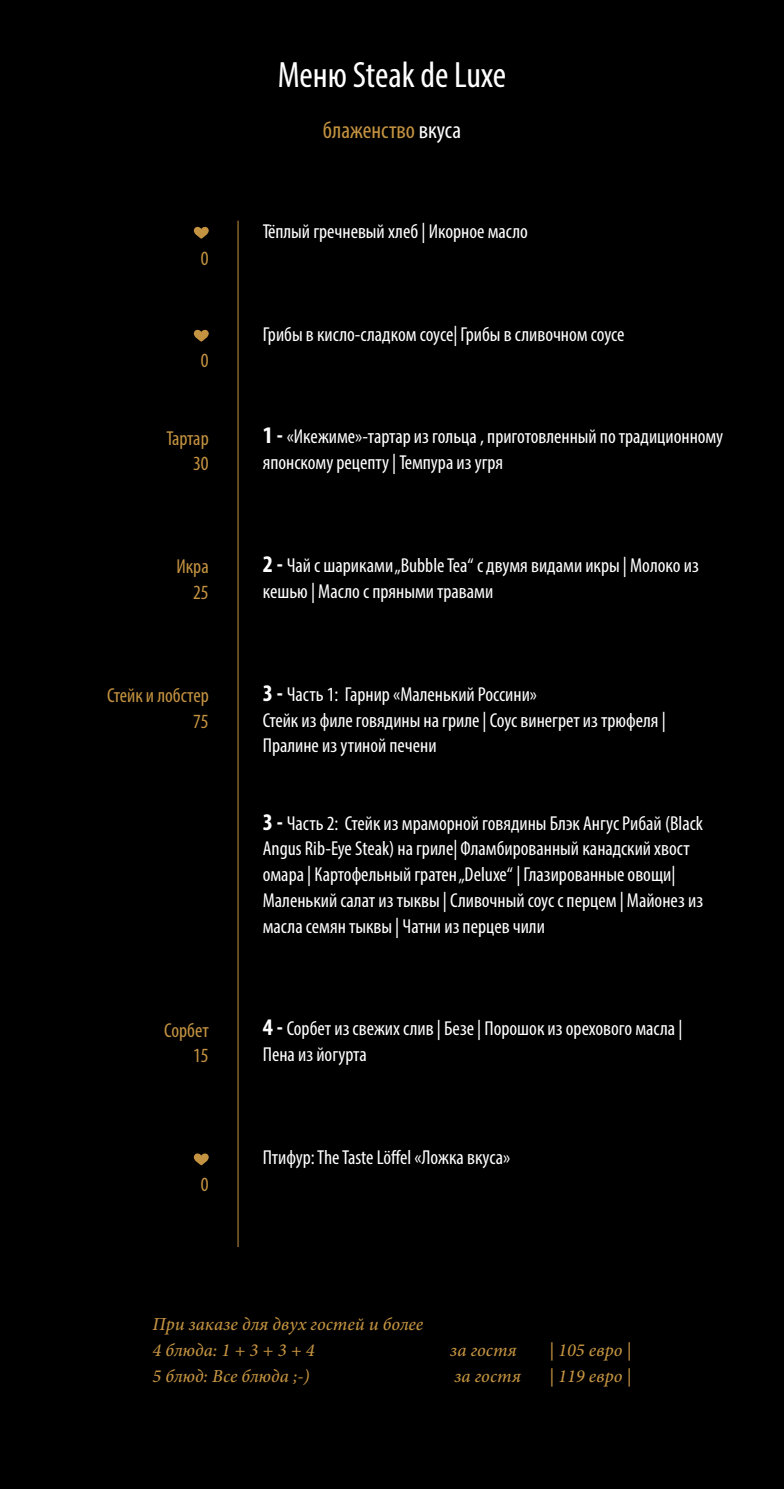
<style>
.page{position:relative;width:784px;height:1489px;background:#fff}
.page>*{position:absolute;margin:0;border:0;box-sizing:border-box;transform-origin:0 0}
.t1{font:condensed 36.75px "Myriad Pro";color:#fff}
.t2{font:condensed 23.8px "Myriad Pro";color:#c49341}
.t3{font:condensed 20.3px/25.7px "Myriad Pro";color:#fff}
.t4{font:condensed 20.3px/25.7px "Myriad Pro";color:#c49341;text-align:right}
.t5{font:italic 500 18.38px/25.7px "Minion Pro";color:#c49341}
.s1{color:#fff}
.s2{font-weight:700;font-size:23.8px}
</style>
<div class="page">
<div style="left:0;top:0;width:784px;height:1488px;background:#000"></div>
<hr style="left:238px;top:220px;width:1px;height:1026px;background:#c49341">
<svg style="left:193px;top:226px;width:16px;height:13px"></svg>
<svg style="left:193px;top:329px;width:16px;height:13px"></svg>
<svg style="left:193px;top:1153px;width:16px;height:12px"></svg>
<h1 class="t1" style="left:278px;top:52px;width:230px">Меню Steak de Luxe</h1>
<p class="t2" style="left:323px;top:116px;width:140px">блаженство <span class="s1">вкуса</span></p>
<p class="t4" style="left:201px;top:245px;width:9px">0</p>
<p class="t4" style="left:201px;top:347px;width:9px">0</p>
<p class="t4" style="left:166px;top:425px;width:44px">Тартар<br>30</p>
<p class="t4" style="left:176px;top:553px;width:34px">Икра<br>25</p>
<p class="t4" style="left:107px;top:682px;width:103px">Стейк и лобстер<br>75</p>
<p class="t4" style="left:164px;top:1016px;width:46px">Сорбет<br>15</p>
<p class="t4" style="left:201px;top:1171px;width:9px">0</p>
<p class="t3" style="left:263px;top:218px;width:267px">Тёплый гречневый хлеб | Икорное масло</p>
<p class="t3" style="left:263px;top:321px;width:363px">Грибы в кисло-сладком соусе| Грибы в сливочном соусе</p>
<p class="t3" style="left:263px;top:423px;width:462px"><span class="s2">1 -</span> «Икежиме»-тартар из гольца , приготовленный по традиционному японскому рецепту | Темпура из угря</p>
<p class="t3" style="left:263px;top:552px;width:437px"><span class="s2">2 -</span> Чай с шариками „Bubble Tea“ с двумя видами икры | Молоко из кешью | Масло с пряными травами</p>
<p class="t3" style="left:263px;top:681px;width:404px"><span class="s2">3 -</span> Часть 1: Гарнир «Маленький Россини»<br>Стейк из филе говядины на гриле | Соус винегрет из трюфеля |<br>Пралине из утиной печени</p>
<p class="t3" style="left:263px;top:809px;width:442px"><span class="s2">3 -</span> Часть 2: Стейк из мраморной говядины Блэк Ангус Рибай (Black Angus Rib-Eye Steak) на гриле| Фламбированный канадский хвост омара | Картофельный гратен „Deluxe“ | Глазированные овощи| Маленький салат из тыквы | Сливочный соус с перцем | Майонез из масла семян тыквы | Чатни из перцев чили</p>
<p class="t3" style="left:263px;top:1015px;width:421px"><span class="s2">4 -</span> Сорбет из свежих слив | Безе | Порошок из орехового масла |<br>Пена из йогурта</p>
<p class="t3" style="left:263px;top:1144px;width:249px">Птифур: The Taste Löffel «Ложка вкуса»</p>
<p class="t5" style="left:153px;top:1311px;width:272px">При заказе для двух гостей и более<br>4 блюда: 1 + 3 + 3 + 4</p>
<p class="t5" style="left:450px;top:1337px;width:68px">за гостя</p>
<p class="t5" style="left:549px;top:1337px;width:83px">| 105 евро |</p>
<p class="t5" style="left:153px;top:1362px;width:159px">5 блюд: Все блюда ;-)</p>
<p class="t5" style="left:454px;top:1362px;width:68px">за гостя</p>
<p class="t5" style="left:549px;top:1362px;width:83px">| 119 евро |</p>
</div>
